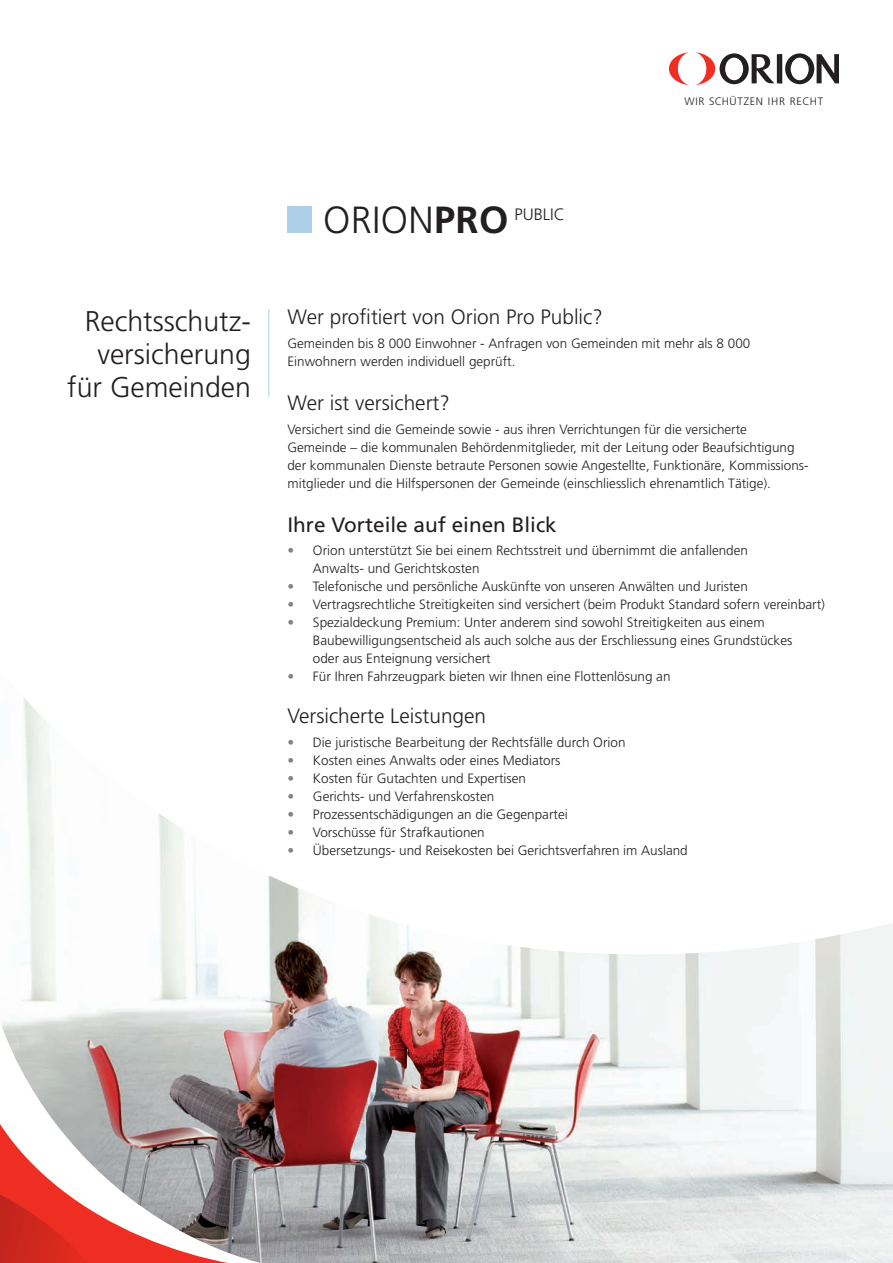
<style>
.page{position:relative;width:893px;height:1263px;background:#fff}
.page>*{position:absolute;margin:0;border:0;box-sizing:border-box;transform-origin:0 0}
.t1{font:300 37.8px "Frutiger";letter-spacing:.01em;color:#231f20}
.t2{font:300 28.5px/33px "Frutiger";color:#231f20;text-align:right}
.t3{font:300 20.85px "Frutiger";color:#231f20}
.t4{font:20.85px "Frutiger";color:#231f20}
.t5{font:300 16.5px "Frutiger";color:#231f20}
.t6{font:300 13.5px/18px "Frutiger";color:#231f20}
.t7{font:300 10.8px "Frutiger";letter-spacing:.055em;color:#231f20}
.s1{font-weight:700}
.s2{font-weight:700;color:#808285}
</style>
<div class="page">
<svg style="left:669px;top:52px;width:20px;height:33px"></svg>
<svg style="left:696px;top:52px;width:143px;height:33px"></svg>
<img style="left:24px;top:698px;width:869px;height:565px">
<svg style="left:24px;top:833px;width:671px;height:430px"></svg>
<svg style="left:1px;top:878px;width:373px;height:385px;fill:#f6f8f7"></svg>
<img style="left:0;top:1059px;width:354px;height:204px">
<svg style="left:0;top:1170px;width:125px;height:93px"></svg>
<hr style="left:268px;top:309px;width:1px;height:88px;background:#adcfe7">
<div style="left:287px;top:207px;width:25px;height:26px;background:#adcfe7"></div>
<p class="t7" style="left:684px;top:95px;width:140px">WIR SCHÜTZEN IHR RECHT</p>
<h2 class="t2" style="left:67px;top:304px;width:185px">Rechtsschutz&shy;versicherung für Gemeinden</h2>
<h1 class="t1" style="left:323px;top:199px;width:187px">ORION<span class="s1">PRO</span></h1>
<p class="t5" style="left:514px;top:205px;width:52px">PUBLIC</p>
<h3 class="t3" style="left:287px;top:305px;width:317px">Wer profitiert von Orion Pro Public?</h3>
<p class="t6" style="left:287px;top:334px;width:464px">Gemeinden bis 8 000 Einwohner - Anfragen von Gemeinden mit mehr als 8 000<br>Einwohnern werden individuell geprüft.</p>
<h3 class="t3" style="left:287px;top:391px;width:164px">Wer ist versichert?</h3>
<p class="t6" style="left:287px;top:420px;width:523px">Versichert sind die Gemeinde sowie - aus ihren Verrichtungen für die versicherte Gemeinde – die kommunalen Behördenmitglieder, mit der Leitung oder Beaufsichtigung der kommunalen Dienste betraute Personen sowie Angestellte, Funktionäre, Kommissions&shy;mitglieder und die Hilfspersonen der Gemeinde (einschliesslich ehrenamtlich Tätige).</p>
<h3 class="t4" style="left:287px;top:512px;width:271px">Ihre Vorteile auf einen Blick</h3>
<p class="t6" style="left:313px;top:542px;width:437px;text-indent:-26px"><span class="s2">•</span> Orion unterstützt Sie bei einem Rechtsstreit und übernimmt die anfallenden<br>Anwalts- und Gerichtskosten</p>
<p class="t6" style="left:287px;top:578px;width:462px"><span class="s2">•</span> Telefonische und persönliche Auskünfte von unseren Anwälten und Juristen</p>
<p class="t6" style="left:287px;top:596px;width:539px"><span class="s2">•</span> Vertragsrechtliche Streitigkeiten sind versichert (beim Produkt Standard sofern vereinbart)</p>
<p class="t6" style="left:313px;top:614px;width:481px;text-indent:-26px"><span class="s2">•</span> Spezialdeckung Premium: Unter anderem sind sowohl Streitigkeiten aus einem<br>Baubewilligungsentscheid als auch solche aus der Erschliessung eines Grundstückes oder aus Enteignung versichert</p>
<p class="t6" style="left:287px;top:668px;width:385px"><span class="s2">•</span> Für Ihren Fahrzeugpark bieten wir Ihnen eine Flottenlösung an</p>
<h3 class="t3" style="left:287px;top:704px;width:200px">Versicherte Leistungen</h3>
<p class="t6" style="left:287px;top:733px;width:340px"><span class="s2">•</span> Die juristische Bearbeitung der Rechtsfälle durch Orion</p>
<p class="t6" style="left:287px;top:751px;width:275px"><span class="s2">•</span> Kosten eines Anwalts oder eines Mediators</p>
<p class="t6" style="left:287px;top:769px;width:240px"><span class="s2">•</span> Kosten für Gutachten und Expertisen</p>
<p class="t6" style="left:287px;top:787px;width:208px"><span class="s2">•</span> Gerichts- und Verfahrenskosten</p>
<p class="t6" style="left:287px;top:805px;width:282px"><span class="s2">•</span> Prozessentschädigungen an die Gegenpartei</p>
<p class="t6" style="left:287px;top:823px;width:199px"><span class="s2">•</span> Vorschüsse für Strafkautionen</p>
<p class="t6" style="left:287px;top:841px;width:402px"><span class="s2">•</span> Übersetzungs- und Reisekosten bei Gerichtsverfahren im Ausland</p>
</div>
